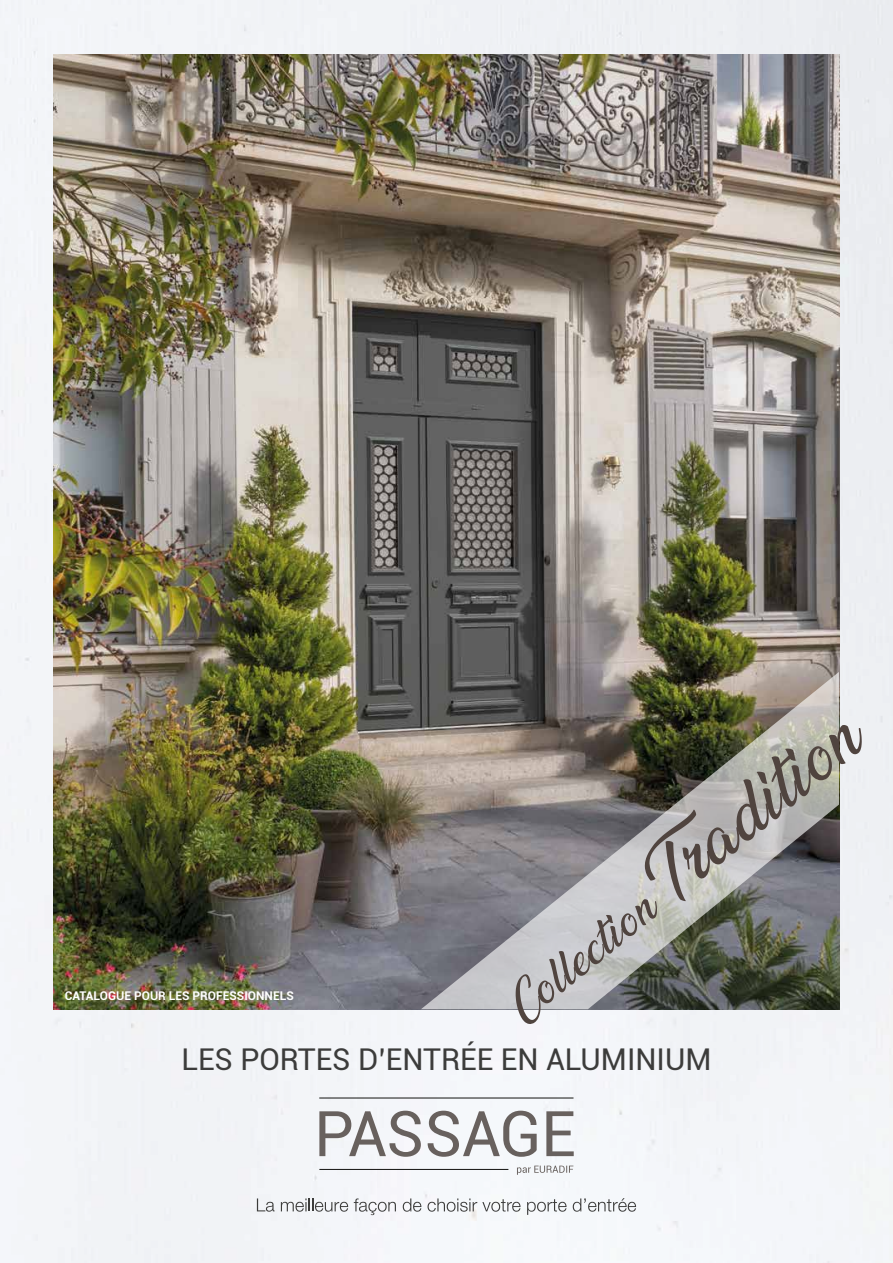
<style>
.page{position:relative;width:893px;height:1263px;background:#fff}
.page>*{position:absolute;margin:0;border:0;box-sizing:border-box;transform-origin:0 0}
.t1{font:42px "Ananda";color:#50443f}
.t2{font:30px "Roboto";color:#3c3c3b}
.t3{font:700 12px "Roboto";color:#fff}
.s1{font-size:63px}
</style>
<div class="page">
<img style="left:0;top:0;width:893px;height:1263px">
<img style="left:54px;top:54px;width:785px;height:955px">
<svg style="left:257px;top:1198px;width:18px;height:14px"></svg>
<svg style="left:281px;top:1198px;width:67px;height:14px"></svg>
<svg style="left:354px;top:1198px;width:42px;height:17px"></svg>
<svg style="left:403px;top:1198px;width:18px;height:14px"></svg>
<svg style="left:427px;top:1198px;width:93px;height:14px"></svg>
<svg style="left:527px;top:1199px;width:40px;height:16px"></svg>
<svg style="left:573px;top:1198px;width:63px;height:14px"></svg>
<svg style="left:319px;top:1111px;width:255px;height:46px"></svg>
<hr style="left:319px;top:1169px;width:189px;height:1px;background:#1e1e1c">
<svg style="left:517px;top:1165px;width:56px;height:10px"></svg>
<hr style="left:319px;top:1097px;width:254px;height:1px;background:#1e1e1c">
<img style="left:421px;top:672px;width:418px;height:337px">
<p class="t3" style="left:65px;top:987px;width:231px">CATALOGUE POUR LES PROFESSIONNELS</p>
<h1 class="t1" style="left:499px;top:994px;width:444px;rotate:-39deg">Collection <span class="s1">Tradition</span></h1>
<h2 class="t2" style="left:182px;top:1038px;width:531px">LES PORTES D’ENTRÉE EN ALUMINIUM</h2>
</div>
